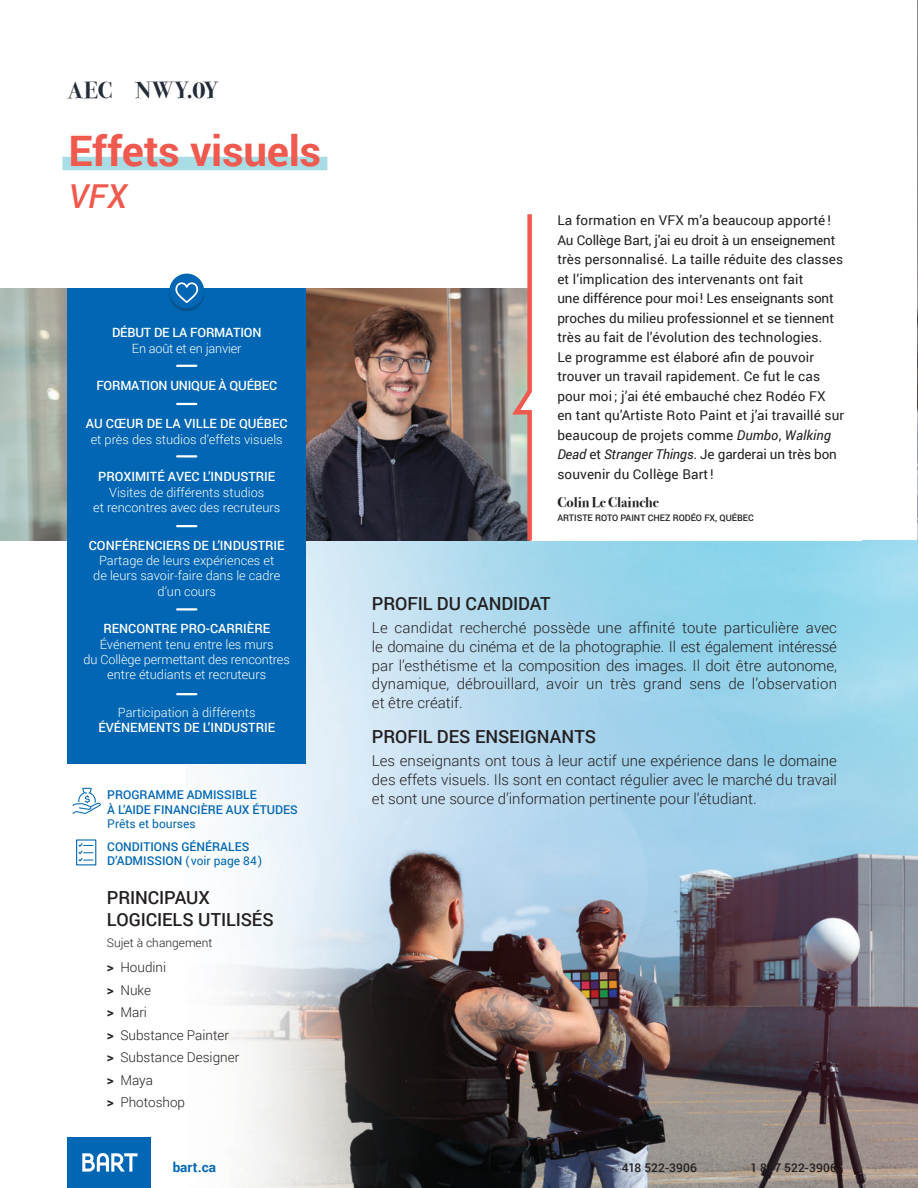
<style>
.page{position:relative;width:918px;height:1188px;background:#fff}
.page>*{position:absolute;margin:0;border:0;box-sizing:border-box;transform-origin:0 0}
.AEC_-_Titre_programm{font:700 42px "Roboto";letter-spacing:-.01em;color:#f0594d}
.AEC_-_Titre_programm-2{font:italic 500 33px "Roboto";color:#f0594d}
.Code_programme{font:700 23.25px "Bodoni Svty Two ITCTT";letter-spacing:.03em;color:#242b39}
.PRO_Sous-titre{font:500 18px/21.6px "Roboto";letter-spacing:-.005em;color:#231f20}
.Texte_courant_Gauche{font:300 15px/18.8px "Roboto";color:#231f20;text-align:justify}
.Nom_étudiant{font:700 14.25px "Bodoni Svty Two ITCTT";color:#231f20}
.Témoignage{font:13.5px/19.5px "Roboto";letter-spacing:.01em;color:#231f20}
.t1{font:300 13.5px "Roboto";color:#231f20}
.t2{font:700 13.5px "Roboto";letter-spacing:.015em;color:#0166b3}
.Avantages{font:300 12.75px/15.3px "Roboto";color:#fff;text-align:center}
.Avantages-2{font:500 12.75px/15.3px "Roboto";letter-spacing:-.015em;color:#fff;text-align:center}
.Détails_-__sous-titr{font:500 12.15px/14.5px "Roboto";color:#0166b3}
.Détails_-__sous-titr-2{font:12px "Roboto";color:#0166b3}
.t3{font:500 12px "Roboto";letter-spacing:.02em;color:#231f20}
.Note{font:300 12px "Roboto";color:#231f20}
.Employeur{font:500 9px "Roboto";color:#231f20}
.s1{font-weight:300}
.s2{font-weight:500}
.s3{font-weight:500;font-size:12.15px}
.s4{font-weight:700}
.s5{font-style:italic}
</style>
<div class="page">
<img style="left:917px;top:0;width:1px;height:541px">
<img style="left:214px;top:541px;width:704px;height:647px">
<img style="left:306px;top:288px;width:202px;height:253px">
<img style="left:0;top:288px;width:68px;height:253px">
<div style="left:62px;top:157px;width:265px;height:13px;background:#a8dde6"></div>
<svg style="left:508px;top:214px;width:34px;height:331px"></svg>
<div style="left:68px;top:288px;width:238px;height:476px;background:#0166b3"></div>
<svg style="left:177px;top:365px;width:19px;height:2px"></svg>
<svg style="left:177px;top:403px;width:19px;height:2px"></svg>
<hr style="left:177px;top:455px;width:19px;height:3px;background:#fff">
<svg style="left:177px;top:525px;width:19px;height:2px"></svg>
<hr style="left:177px;top:608px;width:19px;height:3px;background:#fff">
<svg style="left:177px;top:693px;width:19px;height:2px"></svg>
<div style="left:76px;top:839px;width:20px;height:26px;border:1px solid #0166b3"></div>
<svg style="left:77px;top:842px;width:16px;height:20px"></svg>
<svg style="left:72px;top:788px;width:29px;height:26px"></svg>
<div style="left:168px;top:274px;width:37px;height:38px;background:#231f20;opacity:.3"></div>
<div style="left:169px;top:274px;width:35px;height:34px;background:#0166b3;border-radius:50%"></div>
<svg style="left:174px;top:282px;width:25px;height:22px"></svg>
<div style="left:68px;top:1137px;width:84px;height:51px;background:#0166b3"></div>
<svg style="left:82px;top:1153px;width:56px;height:19px"></svg>
<p class="Code_programme" style="left:68px;top:71px;width:151px">AEC NWY.0Y</p>
<p class="AEC_-_Titre_programm" style="left:68px;top:122px;width:254px">Effets visuels</p>
<p class="AEC_-_Titre_programm-2" style="left:68px;top:173px;width:60px">VFX</p>
<p class="Avantages-2" style="left:112px;top:325px;width:151px">DÉBUT DE LA FORMATION<br><span class="s1">En août et en janvier</span></p>
<p class="Avantages-2" style="left:96px;top:378px;width:182px">FORMATION UNIQUE À QUÉBEC</p>
<p class="Avantages" style="left:86px;top:416px;width:203px"><span class="s2">AU CŒUR DE LA VILLE DE QUÉBEC </span>et près des studios d’effets visuels</p>
<p class="Avantages" style="left:93px;top:469px;width:189px"><span class="s2">PROXIMITÉ AVEC L’INDUSTRIE<br></span>Visites de différents studios<br>et rencontres avec des recruteurs</p>
<p class="Avantages" style="left:89px;top:537px;width:197px"><span class="s2">CONFÉRENCIERS DE L’INDUSTRIE<br></span>Partage de leurs expériences et<br>de leurs savoir-faire dans le cadre d’un cours</p>
<p class="Avantages" style="left:84px;top:621px;width:208px"><span class="s2">RENCONTRE PRO-CARRIÈRE<br></span>Événement tenu entre les murs<br>du Collège permettant des rencontres entre étudiants et recruteurs</p>
<p class="Avantages" style="left:98px;top:705px;width:178px">Participation à différents<br><span class="s2">ÉVÉNEMENTS DE L’INDUSTRIE</span></p>
<p class="Détails_-__sous-titr" style="left:107px;top:787px;width:192px">PROGRAMME ADMISSIBLE<br>À L’AIDE FINANCIÈRE AUX ÉTUDES</p>
<p class="Détails_-__sous-titr-2" style="left:107px;top:815px;width:90px">Prêts et bourses</p>
<p class="Détails_-__sous-titr" style="left:107px;top:839px;width:144px">CONDITIONS GÉNÉRALES</p>
<p class="Détails_-__sous-titr-2" style="left:107px;top:853px;width:156px"><span class="s3">D’ADMISSION</span> (voir page 84)</p>
<p class="PRO_Sous-titre" style="left:107px;top:886px;width:168px">PRINCIPAUX<br>LOGICIELS UTILISÉS</p>
<p class="Note" style="left:107px;top:934px;width:107px">Sujet à changement</p>
<p class="t1" style="left:107px;top:958px;width:61px"><span class="s4">&gt;</span> Houdini</p>
<p class="t1" style="left:107px;top:980px;width:46px"><span class="s4">&gt;</span> Nuke</p>
<p class="t1" style="left:107px;top:1003px;width:42px"><span class="s4">&gt;</span> Mari</p>
<p class="t1" style="left:107px;top:1025px;width:124px"><span class="s4">&gt;</span> Substance Painter</p>
<p class="t1" style="left:107px;top:1048px;width:134px"><span class="s4">&gt;</span> Substance Designer</p>
<p class="t1" style="left:107px;top:1070px;width:48px"><span class="s4">&gt;</span> Maya</p>
<p class="t1" style="left:107px;top:1093px;width:80px"><span class="s4">&gt;</span> Photoshop</p>
<p class="Témoignage" style="left:557px;top:210px;width:288px">La formation en VFX m’a beaucoup apporté !<br>Au Collège Bart, j'ai eu droit à un enseignement très personnalisé. La taille réduite des classes et l’implication des intervenants ont fait<br>une différence pour moi! Les enseignants sont proches du milieu professionnel et se tiennent très au fait de l’évolution des technologies.<br>Le programme est élaboré afin de pouvoir trouver un travail rapidement. Ce fut le cas pour moi ; j’ai été embauché chez Rodéo FX<br>en tant qu'Artiste Roto Paint et j’ai travaillé sur beaucoup de projets comme <span class="s5">Dumbo</span>, <span class="s5">Walking Dead</span> et <span class="s5">Stranger Things</span>. Je garderai un très bon souvenir du Collège Bart!</p>
<p class="Nom_étudiant" style="left:557px;top:491px;width:103px">Colin Le Clainche</p>
<p class="Employeur" style="left:557px;top:511px;width:198px">ARTISTE ROTO PAINT CHEZ RODÉO FX, QUÉBEC</p>
<p class="PRO_Sous-titre" style="left:372px;top:592px;width:180px">PROFIL DU CANDIDAT</p>
<p class="Texte_courant_Gauche" style="left:372px;top:618px;width:467px">Le candidat recherché possède une affinité toute particulière avec le domaine du cinéma et de la photographie. Il est également intéressé par l’esthétisme et la composition des images. Il doit être autonome, dynamique, débrouillard, avoir un très grand sens de l’observation et être créatif.</p>
<p class="PRO_Sous-titre" style="left:372px;top:725px;width:226px">PROFIL DES ENSEIGNANTS</p>
<p class="Texte_courant_Gauche" style="left:372px;top:751px;width:467px">Les enseignants ont tous à leur actif une expérience dans le domaine des effets visuels. Ils sont en contact régulier avec le marché du travail et sont une source d’information pertinente pour l’étudiant.</p>
<p class="t2" style="left:173px;top:1157px;width:45px">bart.ca</p>
<p class="t3" style="left:622px;top:1159px;width:77px">418 522-3906</p>
<p class="t3" style="left:750px;top:1159px;width:88px">1 877 522-3906</p>
</div>
